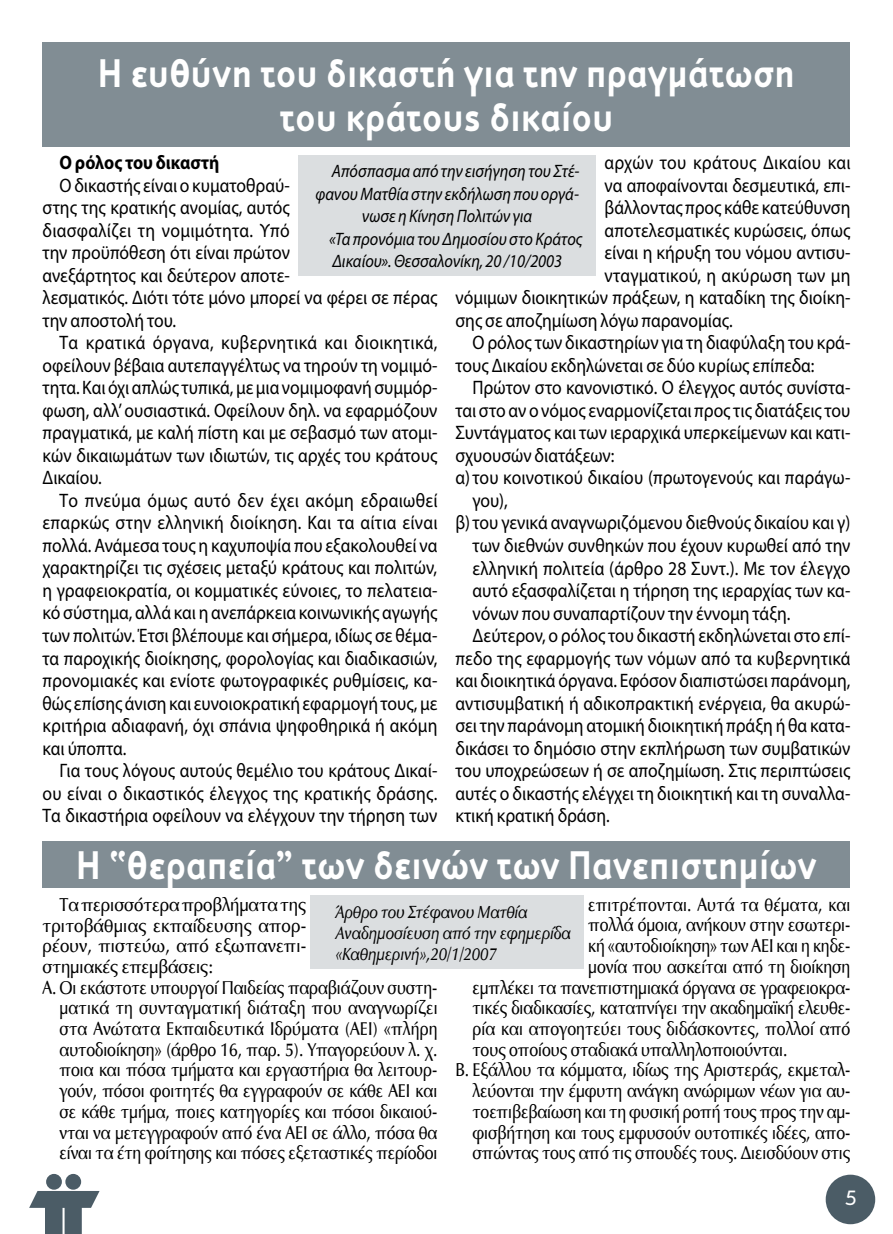
<style>
.page{position:relative;width:893px;height:1234px;background:#fff}
.page>*{position:absolute;margin:0;border:0;box-sizing:border-box;transform-origin:0 0}
.t1{font:700 40.5px/43.5px "PF Textbook";letter-spacing:-.005em;color:#fff;text-align:center;scale:.93 1}
.t2{font:21px "PF Textbook";color:#fff}
.t3{font:19.5px/22.5px "Myriad Pro";color:#000;text-align:justify;scale:.9 1}
.t4{font:19.5px "Myriad Pro";letter-spacing:.02em;color:#000;scale:.9 1}
.t5{font:700 19.5px "Myriad Pro";color:#000;scale:.9 1}
.t6{font:19.2px "UB Optima";letter-spacing:-.005em;color:#000;scale:.85 1}
.t7{font:19.2px "UB Optima";letter-spacing:-.005em;color:#000;scale:.9 1}
.t8{font:italic 18px "Myriad Pro";color:#000;scale:.9 1}
.t9{font:18px/21px "UB Optima Italic";color:#000;scale:.85 1}
</style>
<div class="page">
<svg style="left:29px;top:1191px;width:71px;height:42px"></svg>
<div style="left:46px;top:1173px;width:16px;height:16px;background:#4b5c66;border-radius:50%"></div>
<div style="left:65px;top:1173px;width:16px;height:16px;background:#4b5c66;border-radius:50%"></div>
<div style="left:826px;top:1174px;width:49px;height:49px;background:#4b5c66;border-radius:50%"></div>
<div style="left:298px;top:155px;width:298px;height:121px;background:#dbdee0"></div>
<div style="left:310px;top:895px;width:274px;height:73px;background:#dbdee0"></div>
<div style="left:43px;top:43px;width:807px;height:104px;background:#818d94"></div>
<div style="left:43px;top:841px;width:807px;height:46px;background:#818d94"></div>
<h1 class="t1" style="left:98px;top:52px;width:751px">H ευθύνη του δικαστή για την πραγμάτωση του κράτους δικαίου</h1>
<p class="t5" style="left:60px;top:150px;width:179px">Ο ρόλος του δικαστή</p>
<p class="t3" style="left:43px;top:173px;width:440px;text-align:left;text-indent:17px">Ο δικαστής είναι ο κυματοθραύ-<br>στης της κρατικής ανομίας, αυτός<br>διασφαλίζει τη νομιμότητα. Υπό<br>την προϋπόθεση ότι είναι πρώτον<br>ανεξάρτητος και δεύτερον αποτε-<br>λεσματικός. Διότι τότε μόνο μπορεί να φέρει σε πέρας την αποστολή του.</p>
<p class="t3" style="left:43px;top:331px;width:440px;text-indent:17px">Τα κρατικά όργανα, κυβερνητικά και διοικητικά, οφείλουν βέβαια αυτεπαγγέλτως να τηρούν τη νομιμό&shy;τητα. Και όχι απλώς τυπικά, με μια νομιμοφανή συμμόρ&shy;φωση, αλλ’ ουσιαστικά. Οφείλουν δηλ. να εφαρμόζουν πραγματικά, με καλή πίστη και με σεβασμό των ατομι&shy;κών δικαιωμάτων των ιδιωτών, τις αρχές του κράτους Δικαίου.</p>
<p class="t3" style="left:43px;top:488px;width:440px;text-indent:17px">Το πνεύμα όμως αυτό δεν έχει ακόμη εδραιωθεί επαρκώς στην ελληνική διοίκηση. Και τα αίτια είναι πολλά. Ανάμεσα τους η καχυποψία που εξακολουθεί να χαρακτηρίζει τις σχέσεις μεταξύ κράτους και πολιτών, η γραφειοκρατία, οι κομματικές εύνοιες, το πελατεια&shy;κό σύστημα, αλλά και η ανεπάρκεια κοινωνικής αγωγής των πολιτών. Έτσι βλέπουμε και σήμερα, ιδίως σε θέμα&shy;τα παροχικής διοίκησης, φορολογίας και διαδικασιών, προνομιακές και ενίοτε φωτογραφικές ρυθμίσεις, κα&shy;θώς επίσης άνιση και ευνοιοκρατική εφαρμογή τους, με κριτήρια αδιαφανή, όχι σπάνια ψηφοθηρικά ή ακόμη και ύποπτα.</p>
<p class="t3" style="left:43px;top:758px;width:440px;text-indent:17px">Για τους λόγους αυτούς θεμέλιο του κράτους Δικαί&shy;ου είναι ο δικαστικός έλεγχος της κρατικής δράσης.<br>Τα δικαστήρια οφείλουν να ελέγχουν την τήρηση των</p>
<p class="t4" style="left:605px;top:150px;width:275px">αρχών του κράτους Δικαίου και</p>
<p class="t3" style="left:605px;top:173px;width:275px">να αποφαίνονται δεσμευτικά, επι-</p>
<p class="t3" style="left:605px;top:196px;width:275px">βάλλοντας προς κάθε κατεύθυνση</p>
<p class="t3" style="left:605px;top:218px;width:275px">αποτελεσματικές κυρώσεις, όπως</p>
<p class="t3" style="left:605px;top:241px;width:275px">είναι η κήρυξη του νόμου αντισυ-</p>
<p class="t3" style="left:605px;top:263px;width:275px">νταγματικού, η ακύρωση των μη</p>
<p class="t3" style="left:455px;top:286px;width:440px">νόμιμων διοικητικών πράξεων, η καταδίκη της διοίκη-</p>
<p class="t3" style="left:455px;top:308px;width:309px">σης σε αποζημίωση λόγω παρανομίας.</p>
<p class="t3" style="left:472px;top:331px;width:421px">Ο ρόλος των δικαστηρίων για τη διαφύλαξη του κρά-</p>
<p class="t3" style="left:455px;top:353px;width:401px">τους Δικαίου εκδηλώνεται σε δύο κυρίως επίπεδα:</p>
<p class="t3" style="left:472px;top:376px;width:421px">Πρώτον στο κανονιστικό. Ο έλεγχος αυτός συνίστα-</p>
<p class="t3" style="left:455px;top:398px;width:440px">ται στο αν ο νόμος εναρμονίζεται προς τις διατάξεις του</p>
<p class="t3" style="left:455px;top:421px;width:440px">Συντάγματος και των ιεραρχικά υπερκείμενων και κατι-</p>
<p class="t3" style="left:455px;top:443px;width:178px">σχυουσών διατάξεων:</p>
<p class="t3" style="left:455px;top:466px;width:440px">α) του κοινοτικού δικαίου (πρωτογενούς και παράγω-</p>
<p class="t3" style="left:472px;top:488px;width:41px">γου),</p>
<p class="t3" style="left:455px;top:511px;width:440px">β) του γενικά αναγνωριζόμενου διεθνούς δικαίου και γ)</p>
<p class="t3" style="left:472px;top:533px;width:421px">των διεθνών συνθηκών που έχουν κυρωθεί από την</p>
<p class="t3" style="left:472px;top:556px;width:421px">ελληνική πολιτεία (άρθρο 28 Συντ.). Με τον έλεγχο</p>
<p class="t3" style="left:472px;top:578px;width:421px">αυτό εξασφαλίζεται η τήρηση της ιεραρχίας των κα-</p>
<p class="t3" style="left:472px;top:601px;width:355px">νόνων που συναπαρτίζουν την έννομη τάξη.</p>
<p class="t3" style="left:472px;top:623px;width:421px">Δεύτερον, ο ρόλος του δικαστή εκδηλώνεται στο επί-</p>
<p class="t3" style="left:455px;top:646px;width:441px">πεδο της εφαρμογής των νόμων από τα κυβερνητικά</p>
<p class="t3" style="left:455px;top:668px;width:440px">και διοικητικά όργανα. Εφόσον διαπιστώσει παράνομη,</p>
<p class="t3" style="left:455px;top:691px;width:440px">αντισυμβατική ή αδικοπρακτική ενέργεια, θα ακυρώ-</p>
<p class="t3" style="left:455px;top:714px;width:440px">σει την παράνομη ατομική διοικητική πράξη ή θα κατα-</p>
<p class="t3" style="left:455px;top:736px;width:440px">δικάσει το δημόσιο στην εκπλήρωση των συμβατικών</p>
<p class="t3" style="left:455px;top:759px;width:440px">του υποχρεώσεων ή σε αποζημίωση. Στις περιπτώσεις</p>
<p class="t3" style="left:455px;top:781px;width:440px">αυτές ο δικαστής ελέγχει τη διοικητική και τη συναλλα-</p>
<p class="t3" style="left:455px;top:804px;width:173px">κτική κρατική δράση.</p>
<p class="t8" style="left:332px;top:160px;width:277px">Απόσπασμα από την εισήγηση του Στέ-</p>
<p class="t8" style="left:315px;top:183px;width:294px">φανου Ματθία στην εκδήλωση που οργά-</p>
<p class="t8" style="left:362px;top:205px;width:190px">νωσε η Κίνηση Πολιτών για</p>
<p class="t8" style="left:329px;top:228px;width:283px">«Τα προνόμια του Δημοσίου στο Κράτος</p>
<p class="t8" style="left:332px;top:250px;width:257px">Δικαίου». Θεσσαλονίκη, 20 /10/2003</p>
<h1 class="t1" style="left:76px;top:843px;width:798px">H “θεραπεία” των δεινών των Πανεπιστημίων</h1>
<p class="t7" style="left:60px;top:893px;width:276px">Τα περισσότερα προβλήματα της</p>
<p class="t7" style="left:43px;top:914px;width:295px">τριτοβάθμιας εκπαίδευσης απορ-</p>
<p class="t7" style="left:43px;top:935px;width:295px">ρέουν, πιστεύω, από εξωπανεπι-</p>
<p class="t7" style="left:43px;top:955px;width:192px">στημιακές επεμβάσεις:</p>
<p class="t6" style="left:43px;top:976px;width:466px">Α. Οι εκάστοτε υπουργοί Παιδείας παραβιάζουν συστη-</p>
<p class="t6" style="left:60px;top:997px;width:446px">ματικά τη συνταγματική διάταξη που αναγνωρίζει</p>
<p class="t6" style="left:60px;top:1018px;width:446px">στα Ανώτατα Εκπαιδευτικά Ιδρύματα (ΑΕΙ) «πλήρη</p>
<p class="t6" style="left:60px;top:1038px;width:446px">αυτοδιοίκηση» (άρθρο 16, παρ. 5). Υπαγορεύουν λ. χ.</p>
<p class="t6" style="left:60px;top:1059px;width:446px">ποια και πόσα τμήματα και εργαστήρια θα λειτουρ-</p>
<p class="t6" style="left:60px;top:1080px;width:446px">γούν, πόσοι φοιτητές θα εγγραφούν σε κάθε ΑΕΙ και</p>
<p class="t6" style="left:60px;top:1100px;width:446px">σε κάθε τμήμα, ποιες κατηγορίες και πόσοι δικαιού-</p>
<p class="t6" style="left:60px;top:1121px;width:446px">νται να μετεγγραφούν από ένα ΑΕΙ σε άλλο, πόσα θα</p>
<p class="t6" style="left:60px;top:1142px;width:446px">είναι τα έτη φοίτησης και πόσες εξεταστικές περίοδοι</p>
<p class="t6" style="left:588px;top:893px;width:310px">επιτρέπονται. Αυτά τα θέματα, και</p>
<p class="t6" style="left:588px;top:914px;width:310px">πολλά όμοια, ανήκουν στην εσωτερι-</p>
<p class="t6" style="left:588px;top:935px;width:310px">κή «αυτοδιοίκηση» των ΑΕΙ και η κηδε-</p>
<p class="t6" style="left:588px;top:955px;width:310px">μονία που ασκείται από τη διοίκηση</p>
<p class="t6" style="left:472px;top:976px;width:446px">εμπλέκει τα πανεπιστημιακά όργανα σε γραφειοκρα-</p>
<p class="t6" style="left:472px;top:997px;width:446px">τικές διαδικασίες, καταπνίγει την ακαδημαϊκή ελευθε-</p>
<p class="t6" style="left:472px;top:1017px;width:446px">ρία και απογοητεύει τους διδάσκοντες, πολλοί από</p>
<p class="t6" style="left:472px;top:1038px;width:372px">τους οποίους σταδιακά υπαλληλοποιούνται.</p>
<p class="t6" style="left:455px;top:1059px;width:466px">Β. Εξάλλου τα κόμματα, ιδίως της Αριστεράς, εκμεταλ-</p>
<p class="t6" style="left:472px;top:1080px;width:446px">λεύονται την έμφυτη ανάγκη ανώριμων νέων για αυ-</p>
<p class="t6" style="left:472px;top:1100px;width:446px">τοεπιβεβαίωση και τη φυσική ροπή τους προς την αμ-</p>
<p class="t6" style="left:472px;top:1121px;width:446px">φισβήτηση και τους εμφυσούν ουτοπικές ιδέες, απο-</p>
<p class="t6" style="left:472px;top:1142px;width:446px">σπώντας τους από τις σπουδές τους. Διεισδύουν στις</p>
<p class="t9" style="left:336px;top:901px;width:278px">Άρθρο του Στέφανου Ματθία<br>Αναδημοσίευση από την εφημερίδα «Καθημερινή»,20/1/2007</p>
<p class="t2" style="left:845px;top:1185px;width:14px">5</p>
</div>
